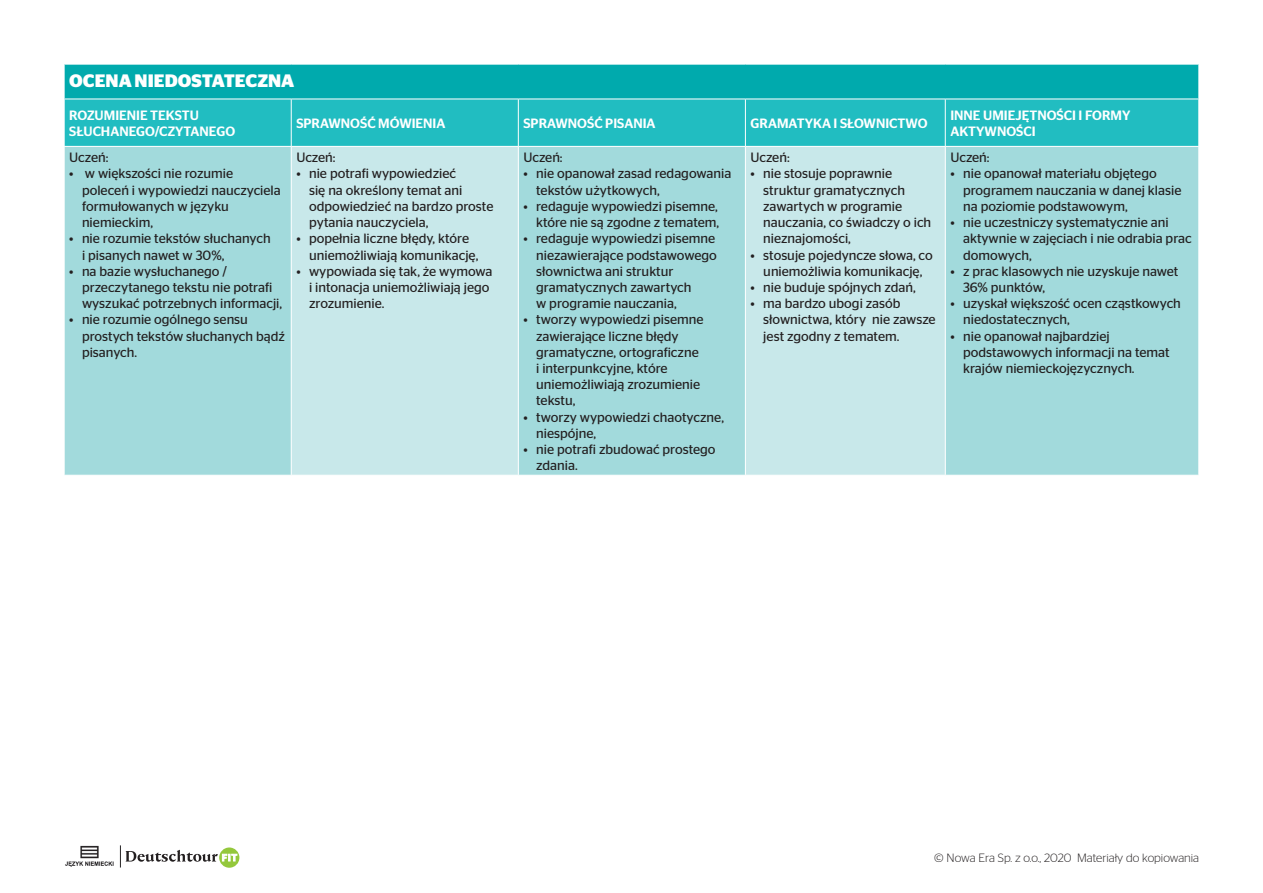
<style>
.page{position:relative;width:1263px;height:893px;background:#fff}
.page>*{position:absolute;margin:0;border:0;box-sizing:border-box;transform-origin:0 0}
.tabela_glowka{font:700 18px "Stag Sans";color:#fff}
.tabela_ocenianie_pun{font:13.5px/16.2px "Stag Sans";color:#231f20}
.tabela_ramionka{font:500 13.5px/16.2px "Stag Sans";color:#fff}
.tabela_zwykly{font:13.5px "Stag Sans";color:#231f20}
.t1{font:300 12px "Stag Sans";color:#231f20}
</style>
<div class="page">
<div style="left:219px;top:847px;width:20px;height:21px;background:#94c83c;border-radius:50%"></div>
<svg style="left:125px;top:850px;width:112px;height:12px"></svg>
<img style="left:65px;top:845px;width:56px;height:23px">
<div style="left:64px;top:64px;width:1135px;height:35px;background:#00aaad"></div>
<div style="left:65px;top:100px;width:1133px;height:46px;background:#21bdc1"></div>
<div style="left:65px;top:147px;width:1133px;height:328px;background:#a2dadc"></div>
<svg style="left:292px;top:147px;width:653px;height:328px;background:#bae3e5"></svg>
<hr style="left:291px;top:99px;width:1px;height:47px;background:#fff">
<hr style="left:518px;top:99px;width:1px;height:47px;background:#fff">
<hr style="left:745px;top:99px;width:1px;height:47px;background:#fff">
<hr style="left:945px;top:99px;width:1px;height:47px;background:#fff">
<hr style="left:291px;top:147px;width:1px;height:328px;background:#fff">
<hr style="left:518px;top:147px;width:1px;height:328px;background:#fff">
<hr style="left:745px;top:147px;width:1px;height:328px;background:#fff">
<hr style="left:945px;top:147px;width:1px;height:328px;background:#fff">
<hr style="left:1198px;top:65px;width:1px;height:34px;background:#fff">
<hr style="left:64px;top:64px;width:227px;height:1px;background:#fff">
<hr style="left:64px;top:65px;width:1px;height:34px;background:#fff">
<hr style="left:291px;top:64px;width:227px;height:1px;background:#fff">
<hr style="left:518px;top:64px;width:227px;height:1px;background:#fff">
<hr style="left:745px;top:64px;width:200px;height:1px;background:#fff">
<hr style="left:945px;top:64px;width:254px;height:1px;background:#fff">
<p class="tabela_glowka" style="left:69px;top:71px;width:227px">OCENA NIEDOSTATECZNA</p>
<p class="tabela_ramionka" style="left:69px;top:107px;width:167px">ROZUMIENIE TEKSTU<br>SŁUCHANEGO/CZYTANEGO</p>
<p class="tabela_ramionka" style="left:296px;top:115px;width:151px">SPRAWNOŚĆ MÓWIENIA</p>
<p class="tabela_ramionka" style="left:523px;top:115px;width:134px">SPRAWNOŚĆ PISANIA</p>
<p class="tabela_ramionka" style="left:750px;top:115px;width:178px">GRAMATYKA I SŁOWNICTWO</p>
<p class="tabela_zwykly" style="left:69px;top:150px;width:41px">Uczeń:</p>
<p class="tabela_ocenianie_pun" style="left:82px;top:166px;width:200px;text-indent:-13px">• w większości nie rozumie poleceń i wypowiedzi nauczyciela formułowanych w języku niemieckim,</p>
<p class="tabela_ocenianie_pun" style="left:82px;top:230px;width:190px;text-indent:-13px">• nie rozumie tekstów słuchanych i pisanych nawet w 30%,</p>
<p class="tabela_ocenianie_pun" style="left:82px;top:263px;width:202px;text-indent:-13px">• na bazie wysłuchanego / przeczytanego tekstu nie potrafi wyszukać potrzebnych informacji,</p>
<p class="tabela_ocenianie_pun" style="left:82px;top:311px;width:204px;text-indent:-13px">• nie rozumie ogólnego sensu prostych tekstów słuchanych bądź pisanych.</p>
<p class="tabela_zwykly" style="left:296px;top:150px;width:41px">Uczeń:</p>
<p class="tabela_ocenianie_pun" style="left:309px;top:166px;width:186px;text-indent:-13px">• nie potrafi wypowiedzieć<br>się na określony temat ani odpowiedzieć na bardzo proste pytania nauczyciela,</p>
<p class="tabela_ocenianie_pun" style="left:309px;top:230px;width:171px;text-indent:-13px">• popełnia liczne błędy, które uniemożliwiają komunikację,</p>
<p class="tabela_ocenianie_pun" style="left:309px;top:263px;width:185px;text-indent:-13px">• wypowiada się tak, że wymowa i intonacja uniemożliwiają jego zrozumienie.</p>
<p class="tabela_zwykly" style="left:523px;top:150px;width:41px">Uczeń:</p>
<p class="tabela_ocenianie_pun" style="left:536px;top:166px;width:197px;text-indent:-13px">• nie opanował zasad redagowania tekstów użytkowych,</p>
<p class="tabela_ocenianie_pun" style="left:523px;top:198px;width:197px;text-align:right">• redaguje wypowiedzi pisemne, które nie są zgodne z tematem,</p>
<p class="tabela_ocenianie_pun" style="left:536px;top:230px;width:182px;text-indent:-13px">• redaguje wypowiedzi pisemne niezawierające podstawowego słownictwa ani struktur gramatycznych zawartych<br>w programie nauczania,</p>
<p class="tabela_ocenianie_pun" style="left:536px;top:311px;width:169px;text-indent:-13px">• tworzy wypowiedzi pisemne zawierające liczne błędy gramatyczne, ortograficzne i interpunkcyjne, które uniemożliwiają zrozumienie tekstu,</p>
<p class="tabela_ocenianie_pun" style="left:536px;top:409px;width:189px;text-indent:-13px">• tworzy wypowiedzi chaotyczne, niespójne,</p>
<p class="tabela_ocenianie_pun" style="left:536px;top:441px;width:181px;text-indent:-13px">• nie potrafi zbudować prostego zdania.</p>
<p class="tabela_zwykly" style="left:750px;top:150px;width:41px">Uczeń:</p>
<p class="tabela_ocenianie_pun" style="left:763px;top:166px;width:169px;text-indent:-13px">• nie stosuje poprawnie struktur gramatycznych zawartych w programie nauczania, co świadczy o ich nieznajomości,</p>
<p class="tabela_ocenianie_pun" style="left:750px;top:247px;width:184px;text-align:center">• stosuje pojedyncze słowa, co uniemożliwia komunikację,</p>
<p class="tabela_ocenianie_pun" style="left:750px;top:279px;width:167px">• nie buduje spójnych zdań,</p>
<p class="tabela_ocenianie_pun" style="left:763px;top:295px;width:174px;text-indent:-13px">• ma bardzo ubogi zasób słownictwa, który nie zawsze jest zgodny z tematem.</p>
<p class="tabela_ramionka" style="left:950px;top:107px;width:182px">INNE UMIEJĘTNOŚCI I FORMY</p>
<p class="tabela_ramionka" style="left:950px;top:123px;width:87px">AKTYWNOŚCI</p>
<p class="tabela_zwykly" style="left:950px;top:150px;width:41px">Uczeń:</p>
<p class="tabela_ocenianie_pun" style="left:963px;top:166px;width:220px;text-indent:-13px">• nie opanował materiału objętego programem nauczania w danej klasie na poziomie podstawowym,</p>
<p class="tabela_ocenianie_pun" style="left:963px;top:214px;width:230px;text-indent:-13px">• nie uczestniczy systematycznie ani aktywnie w zajęciach i nie odrabia prac domowych,</p>
<p class="tabela_ocenianie_pun" style="left:963px;top:263px;width:217px;text-indent:-13px">• z prac klasowych nie uzyskuje nawet<br>36% punktów,</p>
<p class="tabela_ocenianie_pun" style="left:963px;top:295px;width:219px;text-indent:-13px">• uzyskał większość ocen cząstkowych niedostatecznych,</p>
<p class="tabela_ocenianie_pun" style="left:963px;top:328px;width:208px;text-indent:-13px">• nie opanował najbardziej podstawowych informacji na temat krajów niemieckojęzycznych.</p>
<p class="t1" style="left:934px;top:852px;width:266px">© Nowa Era Sp. z o.o., 2020 Materiały do kopiowania</p>
</div>
